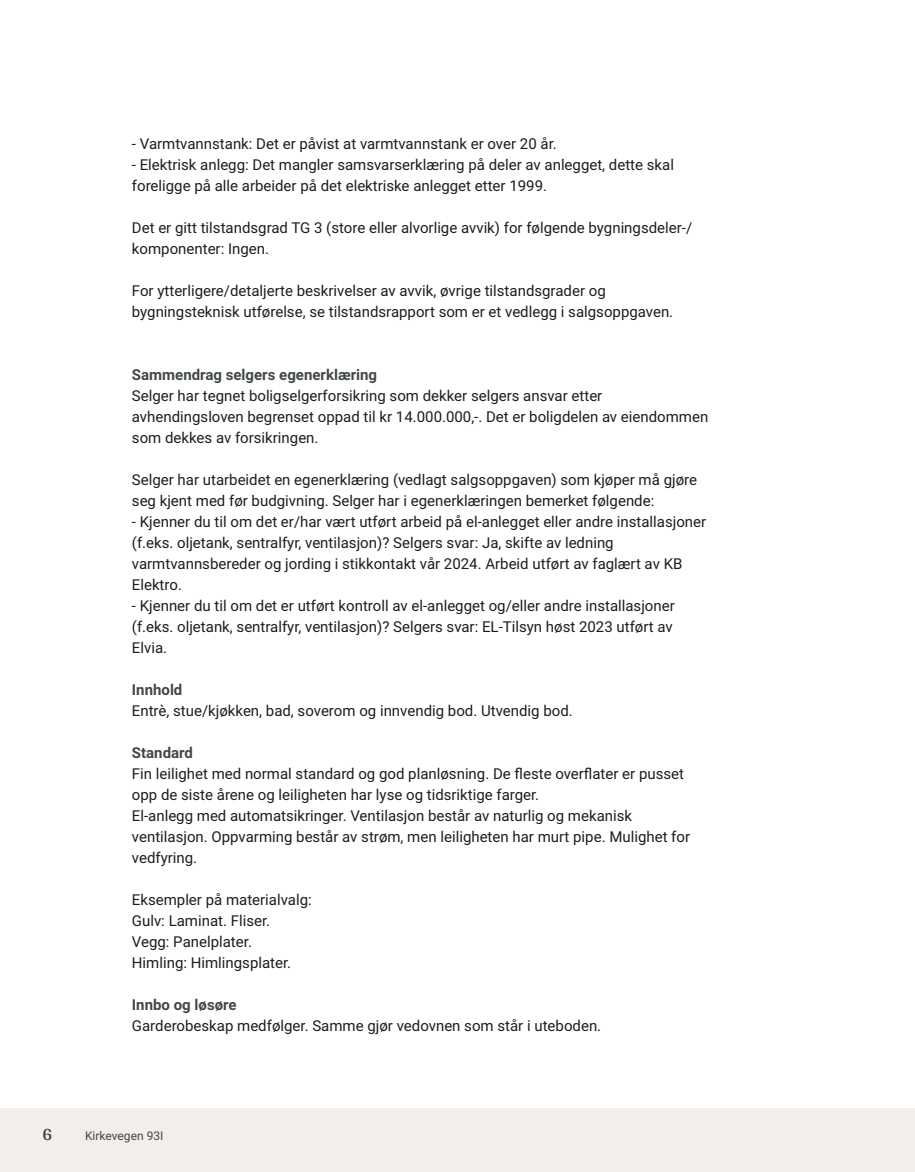
<style>
.page{position:relative;width:915px;height:1172px;background:#fff}
.page>*{position:absolute;margin:0;border:0;box-sizing:border-box;transform-origin:0 0}
.t1{font:700 18px "Arya";color:#414749}
.t2{font:15px/21px "Roboto";color:#1d1d1b}
.t3{font:700 15px "Roboto";color:#414749}
.t4{font:12px "Roboto";color:#414749}
</style>
<div class="page">
<div style="left:0;top:1108px;width:914px;height:64px;background:#f2eeea"></div>
<p class="t2" style="left:132px;top:132px;width:543px">‑ Varmtvannstank: Det er påvist at varmtvannstank er over 20 år.<br>‑ Elektrisk anlegg: Det mangler samsvarserklæring på deler av anlegget, dette skal foreligge på alle arbeider på det elektriske anlegget etter 1999.</p>
<p class="t2" style="left:132px;top:216px;width:561px">Det er gitt tilstandsgrad TG 3 (store eller alvorlige avvik) for følgende bygningsdeler‑/ komponenter: Ingen.</p>
<p class="t2" style="left:132px;top:279px;width:542px">For ytterligere/detaljerte beskrivelser av avvik, øvrige tilstandsgrader og bygningsteknisk utførelse, se tilstandsrapport som er et vedlegg i salgsoppgaven.</p>
<p class="t3" style="left:132px;top:364px;width:247px">Sammendrag selgers egenerklæring</p>
<p class="t2" style="left:132px;top:384px;width:577px">Selger har tegnet boligselgerforsikring som dekker selgers ansvar etter avhendingsloven begrenset oppad til kr 14.000.000,‑. Det er boligdelen av eiendommen som dekkes av forsikringen.</p>
<p class="t2" style="left:132px;top:468px;width:575px">Selger har utarbeidet en egenerklæring (vedlagt salgsoppgaven) som kjøper må gjøre seg kjent med før budgivning. Selger har i egenerklæringen bemerket følgende:<br>‑ Kjenner du til om det er/har vært utført arbeid på el‑anlegget eller andre installasjoner (f.eks. oljetank, sentralfyr, ventilasjon)? Selgers svar: Ja, skifte av ledning varmtvannsbereder og jording i stikkontakt vår 2024. Arbeid utført av faglært av KB Elektro.<br>‑ Kjenner du til om det er utført kontroll av el‑anlegget og/eller andre installasjoner (f.eks. oljetank, sentralfyr, ventilasjon)? Selgers svar: EL‑Tilsyn høst 2023 utført av Elvia.</p>
<p class="t3" style="left:132px;top:679px;width:52px">Innhold</p>
<p class="t2" style="left:132px;top:699px;width:442px">Entrè, stue/kjøkken, bad, soverom og innvendig bod. Utvendig bod.</p>
<p class="t3" style="left:132px;top:742px;width:63px">Standard</p>
<p class="t2" style="left:132px;top:762px;width:559px">Fin leilighet med normal standard og god planløsning. De fleste overflater er pusset opp de siste årene og leiligheten har lyse og tidsriktige farger.<br>El‑anlegg med automatsikringer. Ventilasjon består av naturlig og mekanisk ventilasjon. Oppvarming består av strøm, men leiligheten har murt pipe. Mulighet for vedfyring.</p>
<p class="t2" style="left:132px;top:888px;width:181px">Eksempler på materialvalg:<br>Gulv: Laminat. Fliser.<br>Vegg: Panelplater.<br>Himling: Himlingsplater.</p>
<p class="t3" style="left:132px;top:994px;width:106px">Innbo og løsøre</p>
<p class="t2" style="left:132px;top:1014px;width:470px">Garderobeskap medfølger. Samme gjør vedovnen som står i uteboden.</p>
<p class="t1" style="left:43px;top:1123px;width:11px">6</p>
<p class="t4" style="left:85px;top:1127px;width:80px">Kirkevegen 93I</p>
</div>
